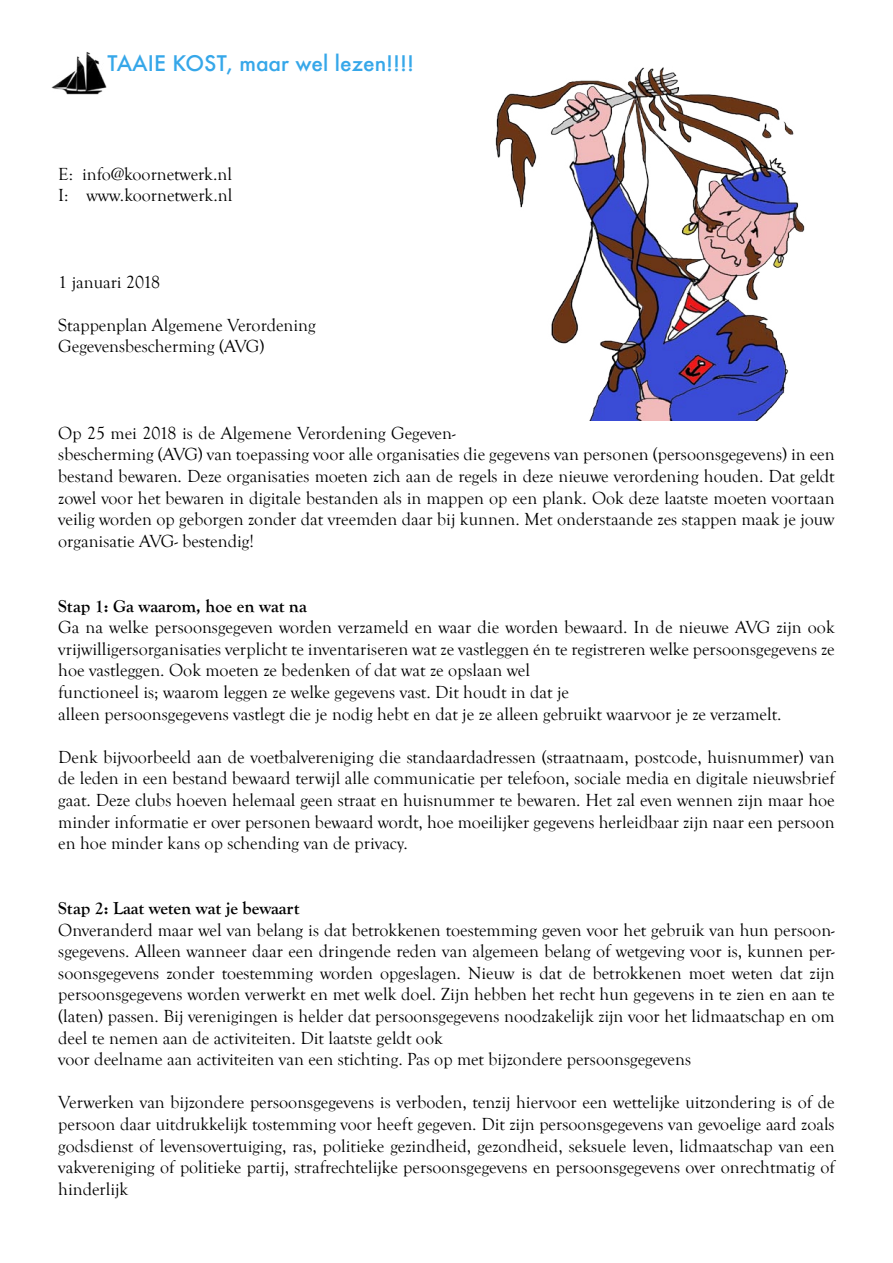
<style>
.page{position:relative;width:893px;height:1263px;background:#fff}
.page>*{position:absolute;margin:0;border:0;box-sizing:border-box;transform-origin:0 0}
.t1{font:500 21px "Futura";color:#36a7e9}
.t2{font:18px/21.6px "Goudy Old Style T";color:#000;text-align:justify}
.t3{font:700 18px "Goudy Old Style T";color:#000}
</style>
<div class="page">
<img style="left:51px;top:52px;width:56px;height:43px">
<img style="left:495px;top:67px;width:310px;height:353px">
<p class="t1" style="left:107px;top:49px;width:308px">TAAIE KOST, maar wel lezen!!!!</p>
<p class="t2" style="left:58px;top:163px;width:175px">E: info@koornetwerk.nl</p>
<p class="t2" style="left:58px;top:185px;width:176px">I: www.koornetwerk.nl</p>
<p class="t2" style="left:58px;top:271px;width:103px">1 januari 2018</p>
<p class="t2" style="left:58px;top:314px;width:259px">Stappenplan Algemene Verordening</p>
<p class="t2" style="left:58px;top:336px;width:208px">Gegevensbescherming (AVG)</p>
<p class="t2" style="left:58px;top:422px;width:778px;text-align:left">Op 25 mei 2018 is de Algemene Verordening Gegeven-<br>sbescherming (AVG) van toepassing voor alle organisaties die gegevens van personen (persoonsgegevens) in een bestand bewaren. Deze organisaties moeten zich aan de regels in deze nieuwe verordening houden. Dat geldt zowel voor het bewaren in digitale bestanden als in mappen op een plank. Ook deze laatste moeten voortaan veilig worden op geborgen zonder dat vreemden daar bij kunnen. Met onderstaande zes stappen maak je jouw organisatie AVG- bestendig!</p>
<p class="t3" style="left:58px;top:596px;width:250px">Stap 1: Ga waarom, hoe en wat na</p>
<p class="t2" style="left:58px;top:617px;width:778px">Ga na welke persoonsgegeven worden verzameld en waar die worden bewaard. In de nieuwe AVG zijn ook vrijwilligersorganisaties verplicht te inventariseren wat ze vastleggen én te registreren welke persoonsgegevens ze hoe vastleggen. Ook moeten ze bedenken of dat wat ze opslaan wel</p>
<p class="t2" style="left:58px;top:682px;width:512px">functioneel is; waarom leggen ze welke gegevens vast. Dit houdt in dat je</p>
<p class="t2" style="left:58px;top:703px;width:725px">alleen persoonsgegevens vastlegt die je nodig hebt en dat je ze alleen gebruikt waarvoor je ze verzamelt.</p>
<p class="t2" style="left:58px;top:746px;width:778px">Denk bijvoorbeeld aan de voetbalvereniging die standaardadressen (straatnaam, postcode, huisnummer) van de leden in een bestand bewaard terwijl alle communicatie per telefoon, sociale media en digitale nieuwsbrief gaat. Deze clubs hoeven helemaal geen straat en huisnummer te bewaren. Het zal even wennen zijn maar hoe minder informatie er over personen bewaard wordt, hoe moeilijker gegevens herleidbaar zijn naar een persoon en hoe minder kans op schending van de privacy.</p>
<p class="t3" style="left:58px;top:898px;width:243px">Stap 2: Laat weten wat je bewaart</p>
<p class="t2" style="left:58px;top:919px;width:778px">Onveranderd maar wel van belang is dat betrokkenen toestemming geven voor het gebruik van hun persoon&shy;sgegevens. Alleen wanneer daar een dringende reden van algemeen belang of wetgeving voor is, kunnen per&shy;soonsgegevens zonder toestemming worden opgeslagen. Nieuw is dat de betrokkenen moet weten dat zijn persoonsgegevens worden verwerkt en met welk doel. Zijn hebben het recht hun gegevens in te zien en aan te (laten) passen. Bij verenigingen is helder dat persoonsgegevens noodzakelijk zijn voor het lidmaatschap en om deel te nemen aan de activiteiten. Dit laatste geldt ook</p>
<p class="t2" style="left:58px;top:1049px;width:634px">voor deelname aan activiteiten van een stichting. Pas op met bijzondere persoonsgegevens</p>
<p class="t2" style="left:58px;top:1092px;width:778px">Verwerken van bijzondere persoonsgegevens is verboden, tenzij hiervoor een wettelijke uitzondering is of de persoon daar uitdrukkelijk tostemming voor heeft gegeven. Dit zijn persoonsgegevens van gevoelige aard zoals godsdienst of levensovertuiging, ras, politieke gezindheid, gezondheid, seksuele leven, lidmaatschap van een vakvereniging of politieke partij, strafrechtelijke persoonsgegevens en persoonsgegevens over onrechtmatig of hinderlijk</p>
</div>
